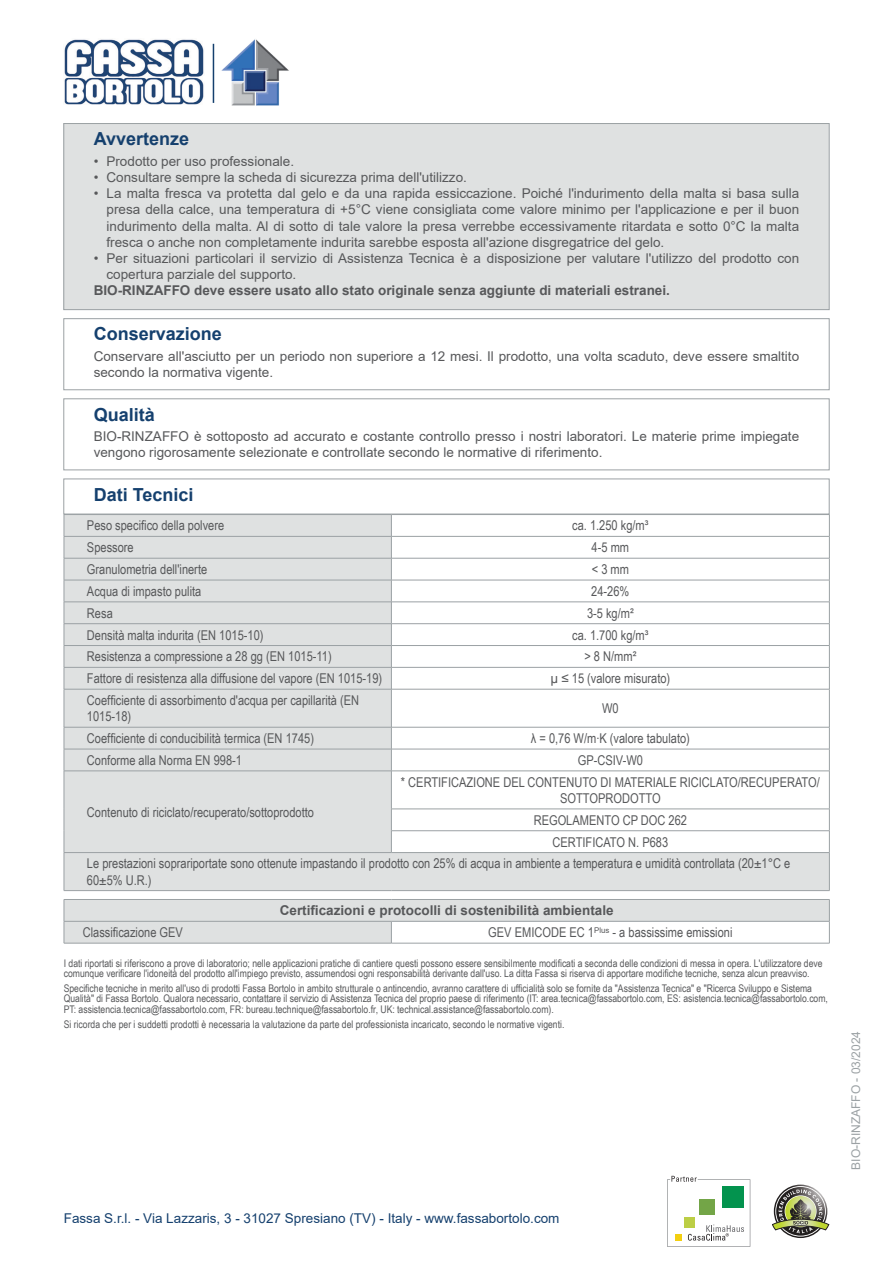
<style>
.page{position:relative;width:893px;height:1263px;background:#fff}
.page>*{position:absolute;margin:0;border:0;box-sizing:border-box;transform-origin:0 0}
.Titolo{font:700 18px "Arial";color:#15406e}
.Qualita{font:13.5px/16.2px "Arial";color:#57585a}
.normale_sx{font:13.5px/16.2px "Arial Narrow";color:#57585a}
.normale_centrato{font:13.5px/16.2px "Arial Narrow";color:#57585a;text-align:center}
.Conservazione{font:13.5px/16.2px "Arial";color:#57585a}
.Note{font:700 13.5px "Arial";color:#57585a}
.t1{font:13.5px "Arial";color:#15406e}
.grassetto_centrato{font:700 13.5px "Arial";color:#57585a}
.t2{font:12px "Arial";color:#9ba1a4}
.Disclaimer{font:10.5px/10.5px "Arial Narrow";color:#57585a}
</style>
<div class="page">
<div style="left:64px;top:124px;width:765px;height:186px;background:#dfe1e1"></div>
<div style="left:64px;top:123px;width:765px;height:187px;border:1px solid #9ba1a4"></div>
<div style="left:64px;top:318px;width:765px;height:72px;border:1px solid #9ba1a4"></div>
<div style="left:64px;top:399px;width:765px;height:71px;border:1px solid #9ba1a4"></div>
<div style="left:64px;top:479px;width:765px;height:35px;border:1px solid #9ba1a4"></div>
<svg style="left:65px;top:515px;width:764px;height:375px"></svg>
<hr style="left:64px;top:514px;width:327px;height:1px;background:#9ba1a4">
<hr style="left:391px;top:514px;width:439px;height:1px;background:#9ba1a4">
<hr style="left:64px;top:536px;width:327px;height:1px;background:#9ba1a4">
<hr style="left:391px;top:536px;width:439px;height:1px;background:#9ba1a4">
<hr style="left:64px;top:558px;width:327px;height:1px;background:#9ba1a4">
<hr style="left:391px;top:558px;width:439px;height:1px;background:#9ba1a4">
<hr style="left:64px;top:580px;width:327px;height:1px;background:#9ba1a4">
<hr style="left:391px;top:580px;width:439px;height:1px;background:#9ba1a4">
<hr style="left:64px;top:602px;width:327px;height:1px;background:#9ba1a4">
<hr style="left:391px;top:602px;width:439px;height:1px;background:#9ba1a4">
<hr style="left:64px;top:623px;width:327px;height:1px;background:#9ba1a4">
<hr style="left:391px;top:623px;width:439px;height:1px;background:#9ba1a4">
<hr style="left:64px;top:645px;width:327px;height:1px;background:#9ba1a4">
<hr style="left:391px;top:645px;width:439px;height:1px;background:#9ba1a4">
<hr style="left:64px;top:667px;width:327px;height:1px;background:#9ba1a4">
<svg style="left:64px;top:515px;width:1px;height:174px"></svg>
<hr style="left:391px;top:667px;width:439px;height:1px;background:#9ba1a4">
<svg style="left:391px;top:515px;width:1px;height:174px"></svg>
<svg style="left:829px;top:515px;width:1px;height:174px"></svg>
<hr style="left:64px;top:689px;width:327px;height:1px;background:#9ba1a4">
<hr style="left:64px;top:689px;width:1px;height:38px;background:#9ba1a4">
<hr style="left:391px;top:689px;width:439px;height:1px;background:#9ba1a4">
<hr style="left:391px;top:689px;width:1px;height:38px;background:#9ba1a4">
<hr style="left:829px;top:689px;width:1px;height:38px;background:#9ba1a4">
<hr style="left:64px;top:727px;width:327px;height:1px;background:#9ba1a4">
<hr style="left:391px;top:727px;width:439px;height:1px;background:#9ba1a4">
<hr style="left:64px;top:749px;width:327px;height:1px;background:#9ba1a4">
<svg style="left:64px;top:727px;width:1px;height:44px"></svg>
<hr style="left:391px;top:749px;width:439px;height:1px;background:#9ba1a4">
<svg style="left:391px;top:727px;width:1px;height:44px"></svg>
<svg style="left:829px;top:727px;width:1px;height:44px"></svg>
<hr style="left:64px;top:771px;width:327px;height:1px;background:#9ba1a4">
<hr style="left:64px;top:771px;width:1px;height:38px;background:#9ba1a4">
<svg style="left:64px;top:809px;width:1px;height:43px"></svg>
<hr style="left:391px;top:771px;width:439px;height:1px;background:#9ba1a4">
<hr style="left:391px;top:771px;width:1px;height:38px;background:#9ba1a4">
<hr style="left:829px;top:771px;width:1px;height:38px;background:#9ba1a4">
<hr style="left:391px;top:809px;width:439px;height:1px;background:#9ba1a4">
<hr style="left:391px;top:830px;width:439px;height:1px;background:#9ba1a4">
<svg style="left:391px;top:810px;width:1px;height:42px"></svg>
<svg style="left:829px;top:809px;width:1px;height:43px"></svg>
<hr style="left:64px;top:852px;width:327px;height:1px;background:#9ba1a4">
<hr style="left:64px;top:853px;width:1px;height:37px;background:#9ba1a4">
<hr style="left:391px;top:852px;width:439px;height:1px;background:#9ba1a4">
<hr style="left:829px;top:853px;width:1px;height:37px;background:#9ba1a4">
<hr style="left:64px;top:890px;width:327px;height:1px;background:#9ba1a4">
<hr style="left:391px;top:890px;width:439px;height:1px;background:#9ba1a4">
<hr style="left:64px;top:943px;width:327px;height:1px;background:#9ba1a4">
<svg style="left:64px;top:899px;width:766px;height:44px"></svg>
<hr style="left:391px;top:943px;width:439px;height:1px;background:#9ba1a4">
<svg style="left:667px;top:1176px;width:83px;height:71px"></svg>
<svg style="left:772px;top:1186px;width:57px;height:50px"></svg>
<img style="left:64px;top:39px;width:140px;height:66px">
<hr style="left:213px;top:44px;width:1px;height:59px;background:#15406e">
<img style="left:221px;top:39px;width:68px;height:67px">
<p class="Titolo" style="left:94px;top:126px;width:97px">Avvertenze</p>
<p class="Qualita" style="left:94px;top:153px;width:202px">• Prodotto per uso professionale.</p>
<p class="Qualita" style="left:94px;top:169px;width:375px">• Consultare sempre la scheda di sicurezza prima dell'utilizzo.</p>
<p class="Qualita" style="left:106px;top:185px;width:694px;text-align:justify;text-indent:-13px">• La malta fresca va protetta dal gelo e da una rapida essiccazione. Poiché l'indurimento della malta si basa sulla presa della calce, una temperatura di +5°C viene consigliata come valore minimo per l'applicazione e per il buon indurimento della malta. Al di sotto di tale valore la presa verrebbe eccessivamente ritardata e sotto 0°C la malta fresca o anche non completamente indurita sarebbe esposta all'azione disgregatrice del gelo.</p>
<p class="Qualita" style="left:106px;top:250px;width:694px;text-indent:-13px">• Per situazioni particolari il servizio di Assistenza Tecnica è a disposizione per valutare l'utilizzo del prodotto con copertura parziale del supporto.</p>
<p class="Note" style="left:94px;top:281px;width:578px">BIO-RINZAFFO deve essere usato allo stato originale senza aggiunte di materiali estranei.</p>
<p class="Titolo" style="left:94px;top:321px;width:130px">Conservazione</p>
<p class="Conservazione" style="left:94px;top:348px;width:707px">Conservare all'asciutto per un periodo non superiore a 12 mesi. Il prodotto, una volta scaduto, deve essere smaltito secondo la normativa vigente.</p>
<p class="Titolo" style="left:94px;top:402px;width:63px">Qualità</p>
<p class="Qualita" style="left:94px;top:428px;width:707px">BIO-RINZAFFO è sottoposto ad accurato e costante controllo presso i nostri laboratori. Le materie prime impiegate vengono rigorosamente selezionate e controllate secondo le normative di riferimento.</p>
<p class="Titolo" style="left:94px;top:482px;width:101px">Dati Tecnici</p>
<p class="normale_sx" style="left:87px;top:517px;width:139px">Peso specifico della polvere</p>
<p class="normale_centrato" style="left:572px;top:517px;width:78px">ca. 1.250 kg/m³</p>
<p class="normale_sx" style="left:87px;top:539px;width:48px">Spessore</p>
<p class="normale_centrato" style="left:592px;top:539px;width:39px">4-5 mm</p>
<p class="normale_sx" style="left:87px;top:561px;width:122px">Granulometria dell'inerte</p>
<p class="normale_centrato" style="left:592px;top:561px;width:39px">&lt; 3 mm</p>
<p class="normale_sx" style="left:87px;top:582px;width:116px">Acqua di impasto pulita</p>
<p class="normale_centrato" style="left:591px;top:582px;width:40px">24-26%</p>
<p class="normale_sx" style="left:87px;top:604px;width:27px">Resa</p>
<p class="normale_centrato" style="left:587px;top:604px;width:48px">3-5 kg/m²</p>
<p class="normale_sx" style="left:87px;top:626px;width:178px">Densità malta indurita (EN 1015-10)</p>
<p class="normale_centrato" style="left:572px;top:626px;width:78px">ca. 1.700 kg/m³</p>
<p class="normale_sx" style="left:87px;top:648px;width:246px">Resistenza a compressione a 28 gg (EN 1015-11)</p>
<p class="normale_centrato" style="left:584px;top:648px;width:53px">&gt; 8 N/mm²</p>
<p class="normale_sx" style="left:87px;top:670px;width:297px">Fattore di resistenza alla diffusione del vapore (EN 1015-19)</p>
<p class="normale_centrato" style="left:550px;top:670px;width:121px">µ ≤ 15 (valore misurato)</p>
<p class="normale_sx" style="left:87px;top:692px;width:274px">Coefficiente di assorbimento d'acqua per capillarità (EN<br>1015-18)</p>
<p class="normale_centrato" style="left:602px;top:700px;width:18px">W0</p>
<p class="normale_sx" style="left:87px;top:730px;width:229px">Coefficiente di conducibilità termica (EN 1745)</p>
<p class="normale_centrato" style="left:531px;top:730px;width:161px">λ = 0,76 W/m∙K (valore tabulato)</p>
<p class="normale_sx" style="left:87px;top:751px;width:157px">Conforme alla Norma EN 998-1</p>
<p class="normale_centrato" style="left:578px;top:751px;width:67px">GP-CSIV-W0</p>
<p class="normale_centrato" style="left:401px;top:773px;width:420px">* CERTIFICAZIONE DEL CONTENUTO DI MATERIALE RICICLATO/RECUPERATO/<br>SOTTOPRODOTTO</p>
<p class="normale_centrato" style="left:534px;top:811px;width:155px">REGOLAMENTO CP DOC 262</p>
<p class="normale_centrato" style="left:553px;top:833px;width:117px">CERTIFICATO N. P683</p>
<p class="normale_sx" style="left:87px;top:855px;width:705px">Le prestazioni soprariportate sono ottenute impastando il prodotto con 25% di acqua in ambiente a temperatura e umidità controllata (20±1°C e<br>60±5% U.R.)</p>
<p class="grassetto_centrato" style="left:280px;top:901px;width:335px">Certificazioni e protocolli di sostenibilità ambientale</p>
<p class="normale_sx" style="left:83px;top:924px;width:102px">Classificazione GEV</p>
<p class="normale_centrato" style="left:488px;top:924px;width:246px">GEV EMICODE EC 1<sup>Plus</sup> - a bassissime emissioni</p>
<p class="Disclaimer" style="left:64px;top:957px;width:760px">I dati riportati si riferiscono a prove di laboratorio; nelle applicazioni pratiche di cantiere questi possono essere sensibilmente modificati a seconda delle condizioni di messa in opera. L'utilizzatore deve comunque verificare l'idoneità del prodotto all'impiego previsto, assumendosi ogni responsabilità derivante dall'uso. La ditta Fassa si riserva di apportare modifiche tecniche, senza alcun preavviso.</p>
<p class="Disclaimer" style="left:64px;top:982px;width:766px">Specifiche tecniche in merito all'uso di prodotti Fassa Bortolo in ambito strutturale o antincendio, avranno carattere di ufficialità solo se fornite da "Assistenza Tecnica" e "Ricerca Sviluppo e Sistema<br>Qualità" di Fassa Bortolo. Qualora necessario, contattare il servizio di Assistenza Tecnica del proprio paese di riferimento (IT: area.tecnica@fassabortolo.com, ES: asistencia.tecnica@fassabortolo.com,<br>PT: assistencia.tecnica@fassabortolo.com, FR: bureau.technique@fassabortolo.fr, UK: technical.assistance@fassabortolo.com).</p>
<p class="Disclaimer" style="left:64px;top:1018px;width:502px">Si ricorda che per i suddetti prodotti è necessaria la valutazione da parte del professionista incaricato, secondo le normative vigenti.</p>
<p class="normale_sx" style="left:87px;top:803px;width:229px">Contenuto di riciclato/recuperato/sottoprodotto</p>
<p class="t1" style="left:64px;top:1208px;width:497px">Fassa S.r.l. - Via Lazzaris, 3 - 31027 Spresiano (TV) - Italy - www.fassabortolo.com</p>
<p class="t2" style="left:848px;top:1170px;width:140px;rotate:-90deg">BIO-RINZAFFO - 03/2024</p>
</div>
